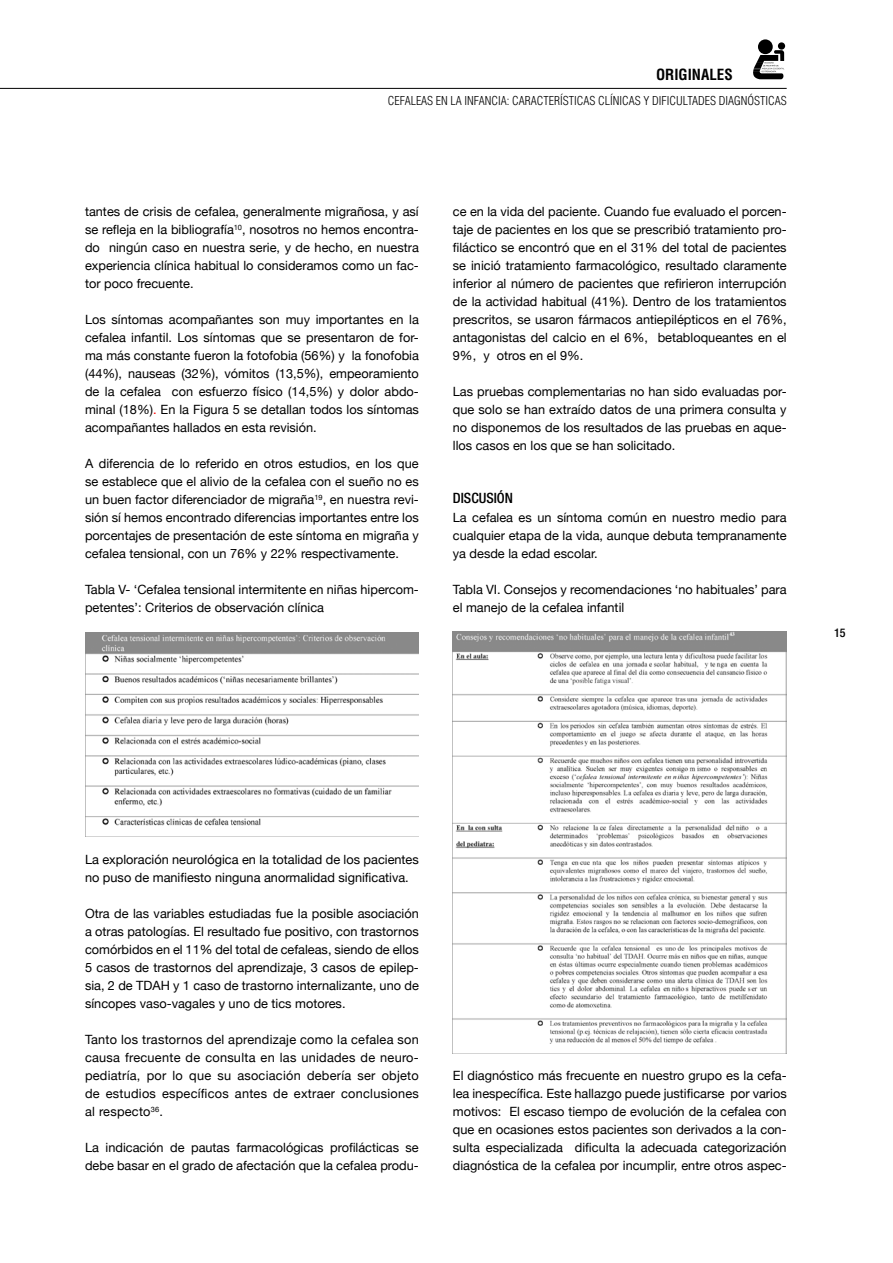
<style>
.page{position:relative;width:893px;height:1263px;background:#fff}
.page>*{position:absolute;margin:0;border:0;box-sizing:border-box;transform-origin:0 0}
.t1{font:700 condensed 15px "Helvetica";color:#000}
.t2{font:500 condensed 14.25px "Helvetica Neue";color:#000}
.t3{font:12.75px/18px "Helvetica Neue";color:#000;text-align:justify}
.t4{font:300 condensed 12px "Helvetica";color:#000}
.t5{font:500 condensed 12px "Helvetica Neue";color:#000}
.s1{color:#f00}
</style>
<div class="page">
<hr style="left:0;top:88px;width:787px;height:1px;background:#000">
<svg style="left:753px;top:39px;width:32px;height:40px"></svg>
<img style="left:85px;top:632px;width:334px;height:204px">
<img style="left:453px;top:631px;width:334px;height:422px">
<p class="t1" style="left:656px;top:65px;width:78px">ORIGINALES</p>
<p class="t4" style="left:388px;top:94px;width:400px">CEFALEAS EN LA INFANCIA: CARACTERÍSTICAS CLÍNICAS Y DIFICULTADES DIAGNÓSTICAS</p>
<p class="t3" style="left:85px;top:202px;width:335px">tantes de crisis de cefalea, generalmente migrañosa, y así se refleja en la bibliografía<sup>10</sup>, nosotros no hemos encontra&shy;do ningún caso en nuestra serie, y de hecho, en nuestra experiencia clínica habitual lo consideramos como un fac&shy;tor poco frecuente.</p>
<p class="t3" style="left:85px;top:310px;width:335px">Los síntomas acompañantes son muy importantes en la cefalea infantil. Los síntomas que se presentaron de for&shy;ma más constante fueron la fotofobia (56%) y la fonofobia (44%), nauseas (32%), vómitos (13,5%), empeoramiento de la cefalea con esfuerzo físico (14,5%) y dolor abdo&shy;minal (18%)<span class="s1">.</span> En la Figura 5 se detallan todos los síntomas acompañantes hallados en esta revisión.</p>
<p class="t3" style="left:85px;top:454px;width:335px">A diferencia de lo referido en otros estudios, en los que se establece que el alivio de la cefalea con el sueño no es un buen factor diferenciador de migraña<sup>19</sup>, en nuestra revi&shy;sión sí hemos encontrado diferencias importantes entre los porcentajes de presentación de este síntoma en migraña y cefalea tensional, con un 76% y 22% respectivamente.</p>
<p class="t3" style="left:85px;top:580px;width:335px">Tabla V- ‘Cefalea tensional intermitente en niñas hipercom&shy;petentes’: Criterios de observación clínica</p>
<p class="t3" style="left:453px;top:202px;width:335px">ce en la vida del paciente. Cuando fue evaluado el porcen&shy;taje de pacientes en los que se prescribió tratamiento pro&shy;filáctico se encontró que en el 31% del total de pacientes se inició tratamiento farmacológico, resultado claramente inferior al número de pacientes que refirieron interrupción de la actividad habitual (41%). Dentro de los tratamientos prescritos, se usaron fármacos antiepilépticos en el 76%, antagonistas del calcio en el 6%, betabloqueantes en el 9%, y otros en el 9%.</p>
<p class="t3" style="left:453px;top:382px;width:335px">Las pruebas complementarias no han sido evaluadas por&shy;que solo se han extraído datos de una primera consulta y no disponemos de los resultados de las pruebas en aque&shy;llos casos en los que se han solicitado.</p>
<p class="t2" style="left:453px;top:490px;width:16px">DISCUSIÓN</p>
<p class="t3" style="left:453px;top:508px;width:335px">La cefalea es un síntoma común en nuestro medio para cualquier etapa de la vida, aunque debuta tempranamente ya desde la edad escolar.</p>
<p class="t3" style="left:453px;top:580px;width:335px">Tabla VI. Consejos y recomendaciones ‘no habituales’ para el manejo de la cefalea infantil</p>
<p class="t5" style="left:834px;top:625px;width:13px">15</p>
<p class="t3" style="left:85px;top:850px;width:335px">La exploración neurológica en la totalidad de los pacientes no puso de manifiesto ninguna anormalidad significativa.</p>
<p class="t3" style="left:85px;top:904px;width:335px">Otra de las variables estudiadas fue la posible asociación a otras patologías. El resultado fue positivo, con trastornos comórbidos en el 11% del total de cefaleas, siendo de ellos 5 casos de trastornos del aprendizaje, 3 casos de epilep&shy;sia, 2 de TDAH y 1 caso de trastorno internalizante, uno de síncopes vaso-vagales y uno de tics motores.</p>
<p class="t3" style="left:85px;top:1030px;width:335px">Tanto los trastornos del aprendizaje como la cefalea son causa frecuente de consulta en las unidades de neuro&shy;pediatría, por lo que su asociación debería ser objeto de estudios específicos antes de extraer conclusiones al respecto<sup>36</sup>.</p>
<p class="t3" style="left:85px;top:1138px;width:335px">La indicación de pautas farmacológicas profilácticas se debe basar en el grado de afectación que la cefalea produ-</p>
<p class="t3" style="left:453px;top:1066px;width:335px">El diagnóstico más frecuente en nuestro grupo es la cefa&shy;lea inespecífica. Este hallazgo puede justificarse por varios motivos: El escaso tiempo de evolución de la cefalea con que en ocasiones estos pacientes son derivados a la con&shy;sulta especializada dificulta la adecuada categorización diagnóstica de la cefalea por incumplir, entre otros aspec-</p>
</div>
